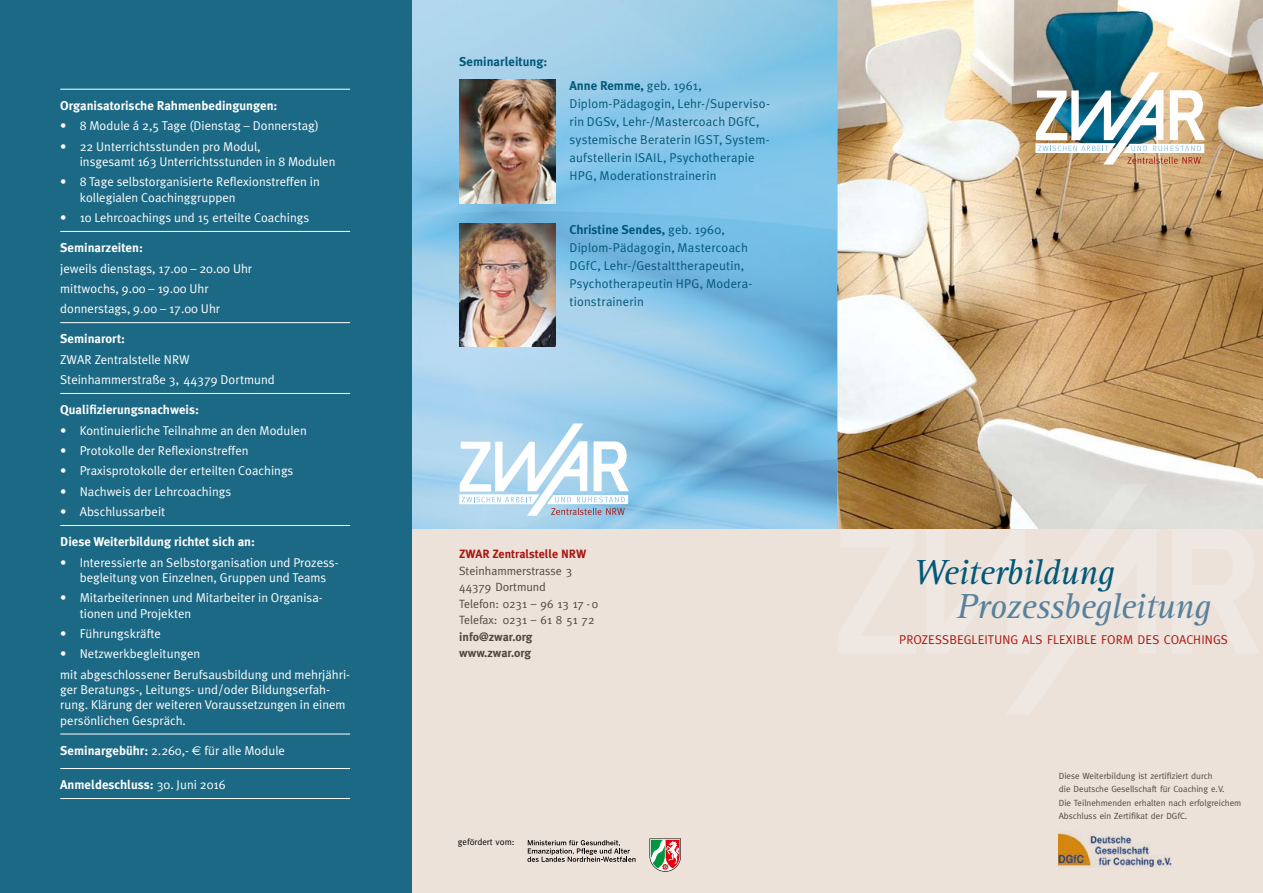
<style>
.page{position:relative;width:1263px;height:893px;background:#fff}
.page>*{position:absolute;margin:0;border:0;box-sizing:border-box;transform-origin:0 0}
.t1{font:italic 36px "Rotis Serif";letter-spacing:-.015em;color:#58819d}
.t2{font:italic 36px "Rotis Serif";letter-spacing:-.015em;color:#035878}
.t3{font:12.75px/15.3px "Meta Plus Normal";color:#fff}
.t4{font:12.75px/18px "Meta Plus Normal";letter-spacing:.01em;color:#035878}
.t5{font:700 12.75px "Meta Plus";color:#fff}
.t6{font:700 12.75px "Meta Plus";color:#035878}
.t7{font:12.75px "Meta";letter-spacing:.01em;color:#a81511}
.t8{font:12px/16.5px "Meta";color:#53463c}
.t9{font:700 12px/16.5px "Meta Plus";color:#53463c}
.t10{font:700 12px "Meta Plus";color:#a81511}
.t11{font:9px/13.5px "Meta";color:#53463c}
.t12{font:9px "Meta";color:#000}
.s1{font-family:"Meta Plus";font-weight:700}
.s2{font-family:"Euro Sans"}
.s3{font-family:"Meta Plus Normal";font-weight:400}
</style>
<div class="page">
<div style="left:0;top:0;width:412px;height:893px;background:#1c6985"></div>
<img style="left:838px;top:0;width:425px;height:529px">
<svg style="left:412px;top:0;width:426px;height:529px;background:#8cc6e7"></svg>
<div style="left:412px;top:529px;width:851px;height:364px;background:#ece2da"></div>
<svg style="left:926px;top:484px;width:230px;height:45px;background:#c5b8a3"></svg>
<img style="left:459px;top:223px;width:96px;height:124px">
<img style="left:459px;top:79px;width:96px;height:124px">
<hr style="left:60px;top:89px;width:290px;height:1px;background:#fff">
<hr style="left:60px;top:231px;width:290px;height:1px;background:#fff">
<hr style="left:60px;top:322px;width:290px;height:1px;background:#fff">
<hr style="left:60px;top:393px;width:290px;height:1px;background:#fff">
<hr style="left:60px;top:525px;width:290px;height:1px;background:#fff">
<hr style="left:60px;top:734px;width:290px;height:1px;background:#fff">
<hr style="left:60px;top:768px;width:290px;height:1px;background:#fff">
<hr style="left:60px;top:798px;width:290px;height:1px;background:#fff">
<img style="left:1035px;top:72px;width:170px;height:93px">
<svg style="left:459px;top:423px;width:170px;height:93px"></svg>
<img style="left:1059px;top:832px;width:113px;height:36px">
<svg style="left:649px;top:838px;width:32px;height:34px"></svg>
<svg style="left:527px;top:840px;width:108px;height:22px"></svg>
<p class="t5" style="left:60px;top:98px;width:219px">Organisatorische Rahmenbedingungen:</p>
<p class="t3" style="left:60px;top:118px;width:260px">• 8 Module á 2,5 Tage (Dienstag – Donnerstag)</p>
<p class="t3" style="left:80px;top:139px;width:257px;text-indent:-19px">• 22 Unterrichtsstunden pro Modul,<br>insgesamt 163 Unterrichtsstunden in 8 Modulen</p>
<p class="t3" style="left:80px;top:174px;width:241px;text-indent:-19px">• 8 Tage selbstorganisierte Reflexionstreffen in kollegialen Coachinggruppen</p>
<p class="t3" style="left:60px;top:210px;width:250px">• 10 Lehrcoachings und 15 erteilte Coachings</p>
<p class="t5" style="left:60px;top:240px;width:84px">Seminarzeiten:</p>
<p class="t3" style="left:60px;top:258px;width:193px;line-height:20.4px">jeweils dienstags, 17.00 – 20.00 Uhr mittwochs, 9.00 – 19.00 Uhr donnerstags, 9.00 – 17.00 Uhr</p>
<p class="t5" style="left:60px;top:332px;width:66px">Seminarort:</p>
<p class="t3" style="left:60px;top:349px;width:216px;line-height:20.4px">ZWAR Zentralstelle NRW<br>Steinhammerstraße 3, 44379 Dortmund</p>
<p class="t5" style="left:60px;top:402px;width:140px">Qualifizierungsnachweis:</p>
<p class="t3" style="left:60px;top:422px;width:248px">• Kontinuierliche Teilnahme an den Modulen</p>
<p class="t3" style="left:60px;top:443px;width:190px">• Protokolle der Reflexionstreffen</p>
<p class="t3" style="left:60px;top:463px;width:235px">• Praxisprotokolle der erteilten Coachings</p>
<p class="t3" style="left:60px;top:484px;width:172px">• Nachweis der Lehrcoachings</p>
<p class="t3" style="left:60px;top:504px;width:107px">• Abschlussarbeit</p>
<p class="t5" style="left:60px;top:534px;width:196px">Diese Weiterbildung richtet sich an:</p>
<p class="t3" style="left:60px;top:554px;width:280px;text-align:center">• Interessierte an Selbstorganisation und Prozess&shy;begleitung von Einzelnen, Gruppen und Teams</p>
<p class="t3" style="left:80px;top:590px;width:244px;text-indent:-19px">• Mitarbeiterinnen und Mitarbeiter in Organisa&shy;tionen und Projekten</p>
<p class="t3" style="left:60px;top:626px;width:102px">• Führungskräfte</p>
<p class="t3" style="left:60px;top:644px;width:291px;line-height:20.4px">• Netzwerkbegleitungen<br>mit abgeschlossener Berufsausbildung und mehrjähri-</p>
<p class="t3" style="left:60px;top:682px;width:287px">ger Beratungs-, Leitungs- und/oder Bildungserfah&shy;rung. Klärung der weiteren Voraussetzungen in einem persönlichen Gespräch.</p>
<p class="t3" style="left:60px;top:742px;width:226px"><span class="s1">Seminargebühr:</span> 2.260,- <span class="s2">g</span> für alle Module</p>
<p class="t5" style="left:60px;top:777px;width:167px">Anmeldeschluss: <span class="s3">30. Juni 2016</span></p>
<p class="t6" style="left:459px;top:54px;width:90px">Seminarleitung:</p>
<p class="t6" style="left:569px;top:78px;width:134px">Anne Remme, <span class="s3">geb. 1961,</span></p>
<p class="t4" style="left:569px;top:94px;width:202px">Diplom-Pädagogin, Lehr-/Superviso&shy;rin DGSv, Lehr-/Mastercoach DGfC, systemische Beraterin IGST, System&shy;aufstellerin ISAIL, Psychotherapie HPG, Moderationstrainerin</p>
<p class="t6" style="left:569px;top:222px;width:157px">Christine Sendes, <span class="s3">geb. 1960,</span></p>
<p class="t4" style="left:569px;top:238px;width:184px">Diplom-Pädagogin, Mastercoach<br>DGfC, Lehr-/Gestalttherapeutin,<br>Psychotherapeutin HPG, Modera&shy;tionstrainerin</p>
<p class="t10" style="left:459px;top:547px;width:129px">ZWAR Zentralstelle NRW</p>
<p class="t8" style="left:459px;top:562px;width:140px">Steinhammerstrasse 3<br>44379 Dortmund<br>Telefon: 0231 – 96 13 17 - 0<br>Telefax: 0231 – 61 8 51 72</p>
<p class="t9" style="left:459px;top:628px;width:75px">info@zwar.org www.zwar.org</p>
<p class="t12" style="left:458px;top:837px;width:58px">gefördert vom:</p>
<h1 class="t2" style="left:913px;top:552px;width:202px">Weiterbildung</h1>
<h1 class="t1" style="left:956px;top:586px;width:255px">Prozessbegleitung</h1>
<p class="t7" style="left:899px;top:633px;width:330px">PROZESSBEGLEITUNG ALS FLEXIBLE FORM DES COACHINGS</p>
<p class="t11" style="left:1059px;top:768px;width:184px">Diese Weiterbildung ist zertifiziert durch<br>die Deutsche Gesellschaft für Coaching e.V.<br>Die Teilnehmenden erhalten nach erfolgreichem Abschluss ein Zertifikat der DGfC.</p>
</div>
